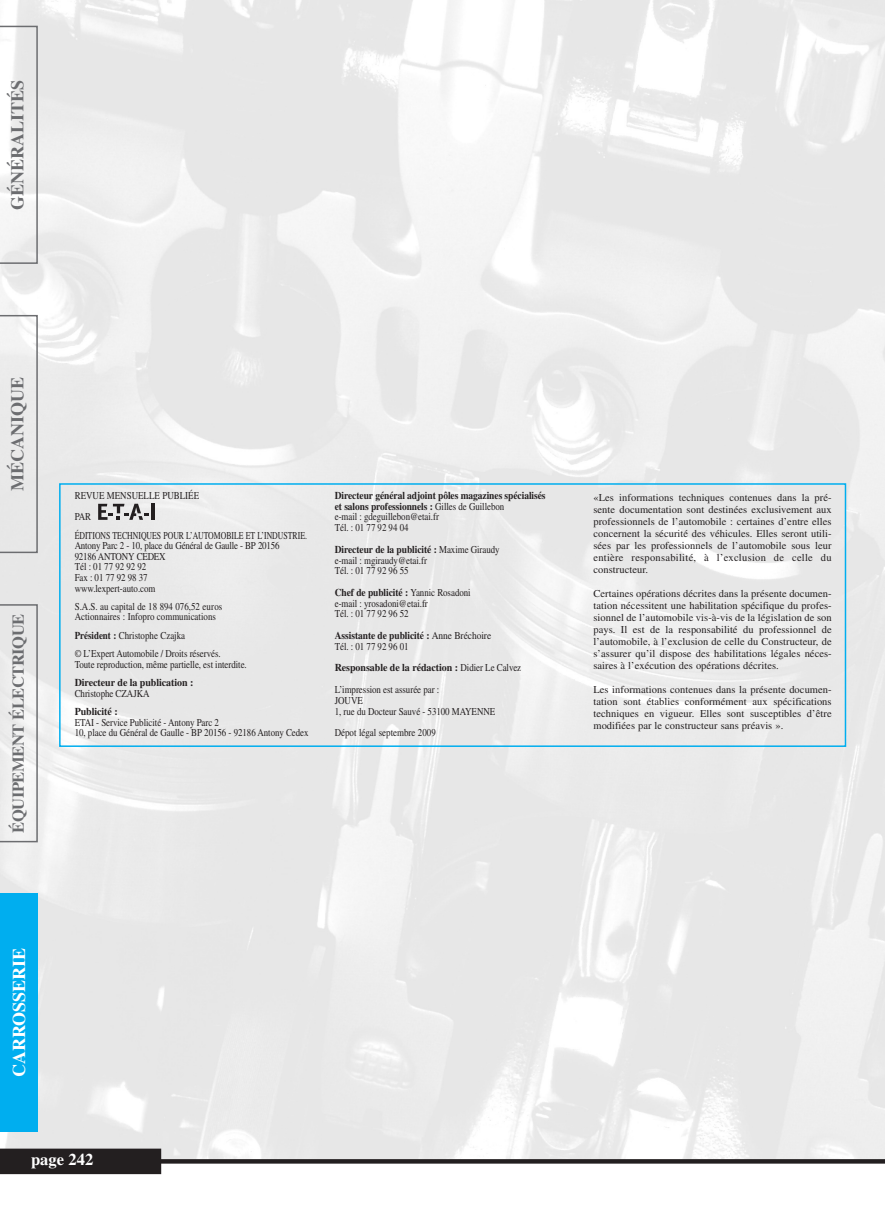
<style>
.page{position:relative;width:885px;height:1208px;background:#fff}
.page>*{position:absolute;margin:0;border:0;box-sizing:border-box;transform-origin:0 0}
.t1{font:700 18px "Times";color:#6c6d70}
.t2{font:700 18px "Times";color:#fff}
.t3{font:700 16.5px "Times";letter-spacing:-.025em;color:#6c6d70}
.t4{font:700 16.5px "Times";color:#fff}
.t5{font:10.5px/12px "Times";letter-spacing:-.005em;color:#231f20;text-align:justify}
.t6{font:10.5px/10.8px "Times";letter-spacing:-.005em;color:#231f20;scale:.85 1}
.t7{font:10.5px/10.6px "Times";letter-spacing:-.005em;color:#231f20;scale:.74 1}
.t8{font:700 10.5px/10.6px "Times";letter-spacing:-.005em;color:#231f20;scale:.9 1}
.t9{font:10.5px/10.8px "Times";letter-spacing:-.005em;color:#231f20;scale:.9 1}
.t10{font:700 10.5px "Times";letter-spacing:-.005em;color:#231f20;scale:.95 1}
.s1{font-weight:700}
.s2{font-weight:400}
</style>
<div class="page">
<img style="left:0;top:1px;width:884px;height:1158px">
<svg style="left:0;top:26px;width:38px;height:238px"></svg>
<svg style="left:161px;top:1159px;width:723px;height:4px;background:#292526"></svg>
<div style="left:0;top:1148px;width:161px;height:26px;background:#231f20"></div>
<hr style="left:0;top:0;width:884px;height:1px;background:#231f20">
<svg style="left:0;top:315px;width:38px;height:238px"></svg>
<svg style="left:0;top:604px;width:38px;height:238px"></svg>
<div style="left:0;top:893px;width:38px;height:238px;background:#00aeef"></div>
<div style="left:59px;top:483px;width:787px;height:264px;border:2px solid #00aeef"></div>
<hr style="left:151px;top:504px;width:4px;height:16px;background:#231f20">
<svg style="left:98px;top:504px;width:51px;height:16px"></svg>
<h1 class="t1" style="left:11px;top:210px;width:132px;rotate:-90deg">GÉNÉRALITÉS</h1>
<h1 class="t1" style="left:11px;top:491px;width:115px;rotate:-90deg">MÉCANIQUE</h1>
<h2 class="t3" style="left:12px;top:832px;width:220px;rotate:-90deg">ÉQUIPEMENT ÉLECTRIQUE</h2>
<p class="t6" style="left:75px;top:486px;width:148px;line-height:21.3px">REVUE MENSUELLE PUBLIÉE<br>PAR</p>
<p class="t7" style="left:75px;top:531px;width:315px">ÉDITIONS TECHNIQUES POUR L’AUTOMOBILE ET L’INDUSTRIE.<br>Antony Parc 2 - 10, place du Général de Gaulle - BP 20156<br>92186 ANTONY CEDEX<br>Tél : 01 77 92 92 92<br>Fax : 01 77 92 98 37<br>www.lexpert-auto.com</p>
<p class="t6" style="left:75px;top:602px;width:175px">S.A.S. au capital de 18 894 076,52 euros<br>Actionnaires : Infopro communications</p>
<p class="t6" style="left:75px;top:627px;width:173px;line-height:18.3px"><span class="s1">Président :</span> Christophe Czajka<br>© L’Expert Automobile / Droits réservés.</p>
<p class="t6" style="left:75px;top:660px;width:204px">Toute reproduction, même partielle, est interdite.</p>
<p class="t10" style="left:75px;top:678px;width:126px">Directeur de la publication :</p>
<p class="t6" style="left:75px;top:688px;width:90px">Christophe CZAJKA</p>
<p class="t10" style="left:75px;top:707px;width:47px">Publicité :</p>
<p class="t6" style="left:75px;top:717px;width:276px">ETAI - Service Publicité - Antony Parc 2<br>10, place du Général de Gaulle - BP 20156 - 92186 Antony Cedex</p>
<p class="t8" style="left:335px;top:491px;width:236px">Directeur général adjoint pôles magazines spécialisés et salons professionnels : <span class="s2">Gilles de Guillebon<br>e-mail : gdeguillebon@etai.fr<br>Tél. : 01 77 92 94 04</span></p>
<p class="t6" style="left:335px;top:545px;width:195px"><span class="s1">Directeur de la publicité :</span> Maxime Giraudy e-mail : mgiraudy@etai.fr<br>Tél. : 01 77 92 96 55</p>
<p class="t6" style="left:335px;top:588px;width:161px"><span class="s1">Chef de publicité :</span> Yannic Rosadoni e-mail : yrosadoni@etai.fr<br>Tél. : 01 77 92 96 52</p>
<p class="t9" style="left:335px;top:631px;width:175px"><span class="s1">Assistante de publicité :</span> Anne Bréchoire<br>Tél. : 01 77 92 96 01</p>
<p class="t6" style="left:335px;top:658px;width:221px;line-height:21.6px"><span class="s1">Responsable de la rédaction :</span> Didier Le Calvez<br>L’impression est assurée par :</p>
<p class="t6" style="left:335px;top:696px;width:190px">JOUVE<br>1, rue du Docteur Sauvé - 53100 MAYENNE</p>
<p class="t6" style="left:335px;top:728px;width:120px">Dépot légal septembre 2009</p>
<h1 class="t2" style="left:13px;top:1077px;width:131px;rotate:-90deg">CARROSSERIE</h1>
<h2 class="t4" style="left:31px;top:1154px;width:64px">page 242</h2>
<p class="t5" style="left:593px;top:492px;width:240px">«Les informations techniques contenues dans la pré&shy;sente documentation sont destinées exclusivement aux professionnels de l’automobile : certaines d’entre elles concernent la sécurité des véhicules. Elles seront utili&shy;sées par les professionnels de l’automobile sous leur entière responsabilité, à l’exclusion de celle du constructeur.</p>
<p class="t5" style="left:593px;top:588px;width:240px">Certaines opérations décrites dans la présente documen&shy;tation nécessitent une habilitation spécifique du profes&shy;sionnel de l’automobile vis-à-vis de la législation de son pays. Il est de la responsabilité du professionnel de l’automobile, à l’exclusion de celle du Constructeur, de s’assurer qu’il dispose des habilitations légales néces&shy;saires à l’exécution des opérations décrites.</p>
<p class="t5" style="left:593px;top:684px;width:240px">Les informations contenues dans la présente documen&shy;tation sont établies conformément aux spécifications techniques en vigueur. Elles sont susceptibles d’être modifiées par le constructeur sans préavis ».</p>
</div>
